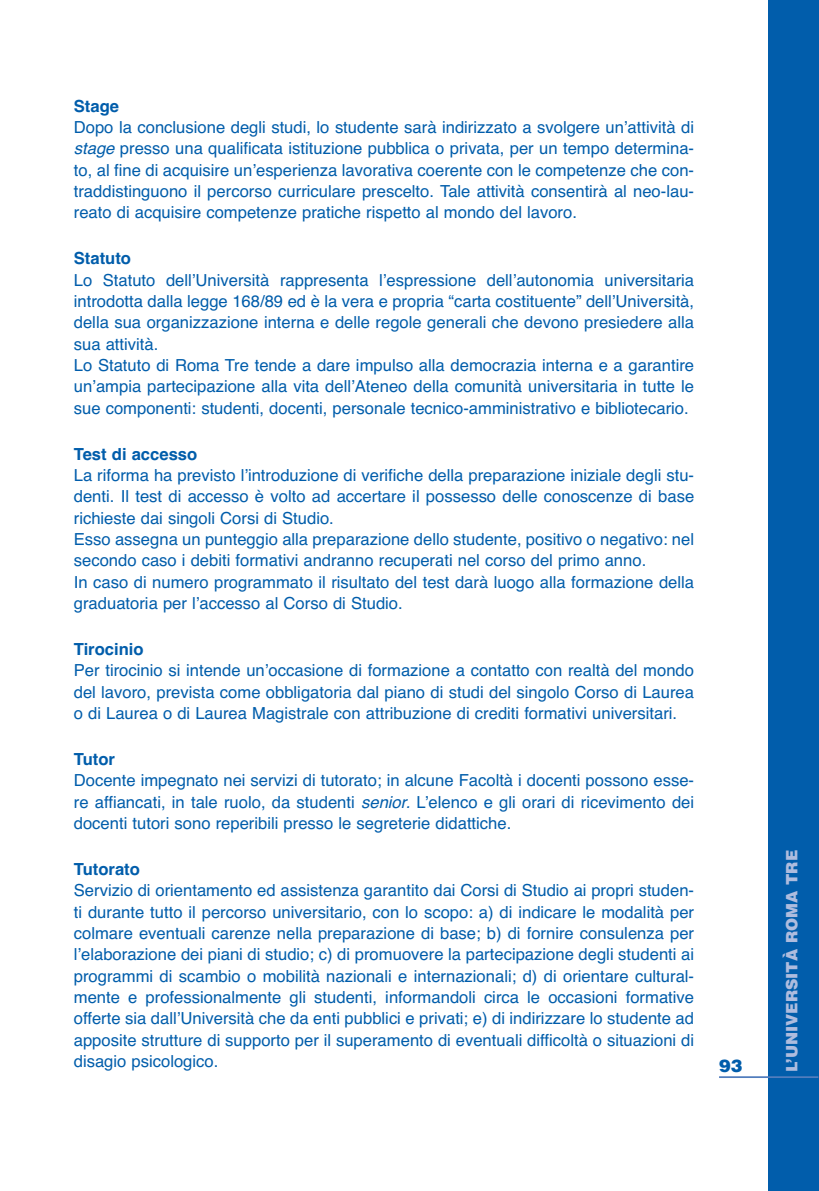
<style>
.page{position:relative;width:819px;height:1191px;background:#fff}
.page>*{position:absolute;margin:0;border:0;box-sizing:border-box;transform-origin:0 0}
.t1{font:900 17.5px "Helvetica";color:#015dab}
.t2{font:16.62px/21.3px "Helvetica";color:#015dab;text-align:justify}
.t3{font:700 16.62px "Helvetica";color:#015dab}
.t4{font:900 15.75px "Helvetica";color:#aebcde}
.s1{font-style:italic}
</style>
<div class="page">
<div style="left:768px;top:0;width:51px;height:1191px;background:#015dab"></div>
<hr style="left:719px;top:1076px;width:99px;height:2px;background:#517dbd">
<p class="t3" style="left:74px;top:100px;width:47px">Stage</p>
<p class="t2" style="left:74px;top:118px;width:621px">Dopo la conclusione degli studi, lo studente sarà indirizzato a svolgere un’attività di <span class="s1">stage</span> presso una qualificata istituzione pubblica o privata, per un tempo determina&shy;to, al fine di acquisire un’esperienza lavorativa coerente con le competenze che con&shy;traddistinguono il percorso curriculare prescelto. Tale attività consentirà al neo-lau&shy;reato di acquisire competenze pratiche rispetto al mondo del lavoro.</p>
<p class="t3" style="left:74px;top:252px;width:59px">Statuto</p>
<p class="t2" style="left:74px;top:271px;width:621px;text-align:left">Lo Statuto dell’Università rappresenta l’espressione dell’autonomia universitaria introdotta dalla legge 168/89 ed è la vera e propria “carta costituente” dell’Università, della sua organizzazione interna e delle regole generali che devono presiedere alla sua attività.<br>Lo Statuto di Roma Tre tende a dare impulso alla democrazia interna e a garantire un’ampia partecipazione alla vita dell’Ateneo della comunità universitaria in tutte le sue componenti: studenti, docenti, personale tecnico-amministrativo e bibliotecario.</p>
<p class="t3" style="left:74px;top:448px;width:125px">Test di accesso</p>
<p class="t2" style="left:74px;top:466px;width:622px;text-align:left">La riforma ha previsto l’introduzione di verifiche della preparazione iniziale degli stu&shy;denti. Il test di accesso è volto ad accertare il possesso delle conoscenze di base richieste dai singoli Corsi di Studio.<br>Esso assegna un punteggio alla preparazione dello studente, positivo o negativo: nel secondo caso i debiti formativi andranno recuperati nel corso del primo anno.<br>In caso di numero programmato il risultato del test darà luogo alla formazione della graduatoria per l’accesso al Corso di Studio.</p>
<p class="t3" style="left:74px;top:643px;width:71px">Tirocinio</p>
<p class="t2" style="left:74px;top:661px;width:621px">Per tirocinio si intende un’occasione di formazione a contatto con realtà del mondo del lavoro, prevista come obbligatoria dal piano di studi del singolo Corso di Laurea o di Laurea o di Laurea Magistrale con attribuzione di crediti formativi universitari.</p>
<p class="t3" style="left:74px;top:753px;width:43px">Tutor</p>
<p class="t2" style="left:74px;top:771px;width:622px">Docente impegnato nei servizi di tutorato; in alcune Facoltà i docenti possono esse&shy;re affiancati, in tale ruolo, da studenti <span class="s1">senior.</span> L’elenco e gli orari di ricevimento dei docenti tutori sono reperibili presso le segreterie didattiche.</p>
<p class="t3" style="left:74px;top:863px;width:68px">Tutorato</p>
<p class="t2" style="left:74px;top:881px;width:621px">Servizio di orientamento ed assistenza garantito dai Corsi di Studio ai propri studen&shy;ti durante tutto il percorso universitario, con lo scopo: a) di indicare le modalità per colmare eventuali carenze nella preparazione di base; b) di fornire consulenza per l’elaborazione dei piani di studio; c) di promuovere la partecipazione degli studenti ai programmi di scambio o mobilità nazionali e internazionali; d) di orientare cultural&shy;mente e professionalmente gli studenti, informandoli circa le occasioni formative offerte sia dall’Università che da enti pubblici e privati; e) di indirizzare lo studente ad apposite strutture di supporto per il superamento di eventuali difficoltà o situazioni di disagio psicologico.</p>
<p class="t1" style="left:719px;top:1059px;width:25px">93</p>
<p class="t4" style="left:786px;top:1072px;width:224px;rotate:-90deg">L’UNIVERSITÀ ROMA TRE</p>
</div>
